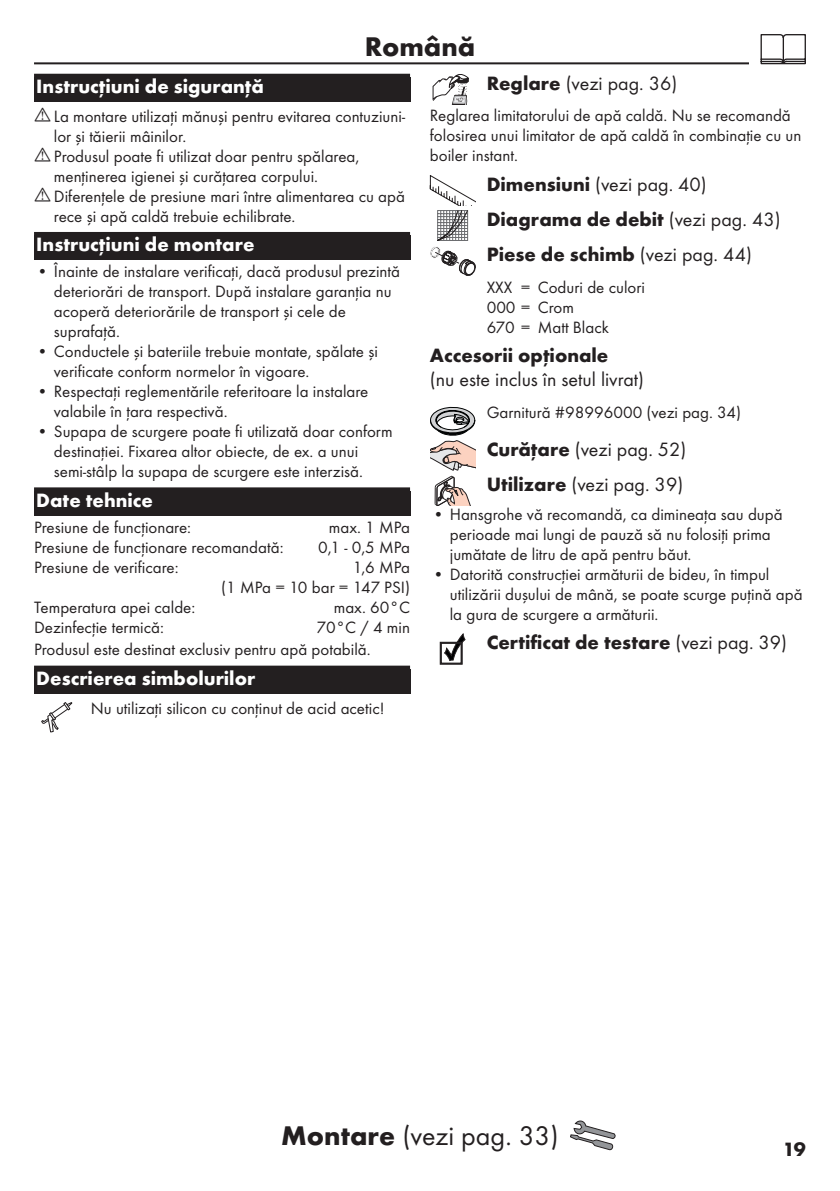
<style>
.page{position:relative;width:840px;height:1191px;background:#fff}
.page>*{position:absolute;margin:0;border:0;box-sizing:border-box;transform-origin:0 0}
.Montage_mit_Symbol_RO{font:28px "Futura TOT Boo";color:#231f20}
.Sprache_Rahmenwechsel_RO{font:700 28px "Futura TOT";color:#231f20}
.Ueberschrift_Grafik_RO{font:700 20px "Futura TOT";color:#231f20}
.Ueberschrift_RO{font:700 20px "Futura TOT";color:#fff}
.Ueberschrift_nach_Grafik_RO{font:20px/24px "Futura TOT Boo";color:#231f20}
.Ueberschrift_Grafik_RO-2{font:20px "Futura TOT Boo";color:#231f20}
.Ueberschrift_Grafik__folgeText_RO{font:20px "Futura TOT Boo";color:#231f20}
.Ueberschrift___RO{font:700 20px "Futura TOT";color:#fff}
.Normaltext_nach_Grafik_RO{font:17px/20px "Futura TOT Boo";color:#231f20}
.Techn__Daten_RO{font:17px/20px "Futura TOT Boo";color:#231f20;text-align:right}
.Normaltext_Grafik_RO{font:17px "Futura TOT Boo";color:#231f20}
.Normaltext_RO{font:17px "Futura TOT Boo";color:#231f20}
.Farbe_RO{font:17px/20px "Futura TOT Boo";color:#231f20}
.s1{font-family:"Futura TOT";font-weight:700}
.s2{font-family:"Futura TOT Boo";font-weight:400}
</style>
<div class="page">
<hr style="left:34px;top:62px;width:771px;height:2px;background:#231f20">
<div style="left:748px;top:34px;width:68px;height:34px;background:#fff"></div>
<svg style="left:760px;top:34px;width:45px;height:30px"></svg>
<svg style="left:570px;top:1120px;width:45px;height:30px"></svg>
<div style="left:34px;top:74px;width:376px;height:28px;background:#231f20"></div>
<div style="left:34px;top:232px;width:376px;height:28px;background:#231f20"></div>
<div style="left:34px;top:487px;width:376px;height:28px;background:#231f20"></div>
<div style="left:34px;top:669px;width:376px;height:25px;background:#231f20"></div>
<div style="left:34px;top:665px;width:376px;height:28px;background:#231f20"></div>
<svg style="left:41px;top:702px;width:32px;height:30px"></svg>
<svg style="left:432px;top:74px;width:36px;height:31px"></svg>
<svg style="left:429px;top:175px;width:46px;height:101px"></svg>
<svg style="left:430px;top:406px;width:45px;height:64px"></svg>
<svg style="left:434px;top:476px;width:36px;height:30px"></svg>
<svg style="left:440px;top:634px;width:25px;height:30px"></svg>
<p class="Sprache_Rahmenwechsel_RO" style="left:364px;top:29px;width:112px">Română</p>
<p class="Ueberschrift___RO" style="left:36px;top:74px;width:229px">Instrucţiuni de siguranţă</p>
<p class="Normaltext_nach_Grafik_RO" style="left:54px;top:106px;width:352px">La montare utilizaţi mănuşi pentru evitarea contuziuni&shy;lor şi tăierii mâinilor.</p>
<p class="Normaltext_nach_Grafik_RO" style="left:54px;top:146px;width:307px">Produsul poate fi utilizat doar pentru spălarea, menţinerea igienei şi curăţarea corpului.</p>
<p class="Normaltext_nach_Grafik_RO" style="left:54px;top:186px;width:352px">Diferenţele de presiune mari între alimentarea cu apă rece şi apă caldă trebuie echilibrate.</p>
<p class="Ueberschrift_RO" style="left:36px;top:232px;width:219px">Instrucţiuni de montare</p>
<p class="Normaltext_nach_Grafik_RO" style="left:54px;top:261px;width:347px;text-indent:-17px">• Înainte de instalare verificaţi, dacă produsul prezintă deteriorări de transport. După instalare garanţia nu acoperă deteriorările de transport şi cele de suprafaţă.</p>
<p class="Normaltext_nach_Grafik_RO" style="left:54px;top:341px;width:325px;text-indent:-17px">• Conductele şi bateriile trebuie montate, spălate şi verificate conform normelor în vigoare.</p>
<p class="Normaltext_nach_Grafik_RO" style="left:54px;top:381px;width:316px;text-indent:-17px">• Respectaţi reglementările referitoare la instalare valabile în ţara respectivă.</p>
<p class="Normaltext_nach_Grafik_RO" style="left:54px;top:421px;width:340px;text-indent:-17px">• Supapa de scurgere poate fi utilizată doar conform destinaţiei. Fixarea altor obiecte, de ex. a unui semi-stâlp la supapa de scurgere este interzisă.</p>
<p class="Ueberschrift_RO" style="left:36px;top:488px;width:118px">Date tehnice</p>
<p class="Techn__Daten_RO" style="left:34px;top:517px;width:158px">Presiune de funcţionare:</p>
<p class="Techn__Daten_RO" style="left:329px;top:517px;width:83px">max. 1 MPa</p>
<p class="Techn__Daten_RO" style="left:34px;top:537px;width:251px">Presiune de funcţionare recomandată:</p>
<p class="Techn__Daten_RO" style="left:318px;top:537px;width:93px">0,1 - 0,5 MPa</p>
<p class="Techn__Daten_RO" style="left:34px;top:557px;width:146px">Presiune de verificare:</p>
<p class="Techn__Daten_RO" style="left:221px;top:557px;width:190px">1,6 MPa<br>(1 MPa = 10 bar = 147 PSI)</p>
<p class="Techn__Daten_RO" style="left:34px;top:597px;width:163px">Temperatura apei calde:</p>
<p class="Techn__Daten_RO" style="left:333px;top:597px;width:78px">max. 60°C</p>
<p class="Techn__Daten_RO" style="left:34px;top:617px;width:131px">Dezinfecţie termică:</p>
<p class="Techn__Daten_RO" style="left:316px;top:617px;width:95px">70°C / 4 min</p>
<p class="Normaltext_RO" style="left:34px;top:639px;width:338px">Produsul este destinat exclusiv pentru apă potabilă.</p>
<p class="Ueberschrift_RO" style="left:36px;top:666px;width:220px">Descrierea simbolurilor</p>
<p class="Normaltext_Grafik_RO" style="left:91px;top:698px;width:295px">Nu utilizaţi silicon cu conţinut de acid acetic!</p>
<p class="Ueberschrift_Grafik__folgeText_RO" style="left:486px;top:71px;width:192px"><span class="s1">Reglare</span> (vezi pag. 36)</p>
<p class="Normaltext_nach_Grafik_RO" style="left:429px;top:105px;width:373px">Reglarea limitatorului de apă caldă. Nu se recomandă folosirea unui limitator de apă caldă în combinaţie cu un boiler instant.</p>
<p class="Ueberschrift_Grafik_RO-2" style="left:486px;top:172px;width:221px"><span class="s1">Dimensiuni</span> (vezi pag. 40)</p>
<p class="Ueberschrift_Grafik_RO" style="left:486px;top:207px;width:295px">Diagrama de debit <span class="s2">(vezi pag. 43)</span></p>
<p class="Ueberschrift_Grafik_RO" style="left:486px;top:242px;width:266px">Piese de schimb <span class="s2">(vezi pag. 44)</span></p>
<p class="Farbe_RO" style="left:486px;top:277px;width:160px">XXX = Coduri de culori<br>000 = Crom<br>670 = Matt Black</p>
<p class="Ueberschrift_nach_Grafik_RO" style="left:429px;top:343px;width:215px"><span class="s1">Accesorii opţionale<br></span>(nu este inclus în setul livrat)</p>
<p class="Normaltext_Grafik_RO" style="left:486px;top:402px;width:256px">Garnitură #98996000 (vezi pag. 34)</p>
<p class="Ueberschrift_Grafik_RO-2" style="left:486px;top:437px;width:201px"><span class="s1">Curăţare</span> (vezi pag. 52)</p>
<p class="Ueberschrift_Grafik__folgeText_RO" style="left:486px;top:472px;width:198px"><span class="s1">Utilizare</span> (vezi pag. 39)</p>
<p class="Normaltext_nach_Grafik_RO" style="left:449px;top:504px;width:334px;text-indent:-17px">• Hansgrohe vă recomandă, ca dimineaţa sau după perioade mai lungi de pauză să nu folosiţi prima jumătate de litru de apă pentru băut.</p>
<p class="Normaltext_nach_Grafik_RO" style="left:449px;top:564px;width:354px;text-indent:-17px">• Datorită construcţiei armăturii de bideu, în timpul utilizării duşului de mână, se poate scurge puţină apă la gura de scurgere a armăturii.</p>
<p class="Ueberschrift_Grafik_RO" style="left:486px;top:630px;width:302px">Certificat de testare <span class="s2">(vezi pag. 39)</span></p>
<p class="Montage_mit_Symbol_RO" style="left:281px;top:1119px;width:279px"><span class="s1">Montare</span> (vezi pag. 33)</p>
<p class="Ueberschrift_Grafik_RO" style="left:782px;top:1136px;width:25px">19</p>
</div>
